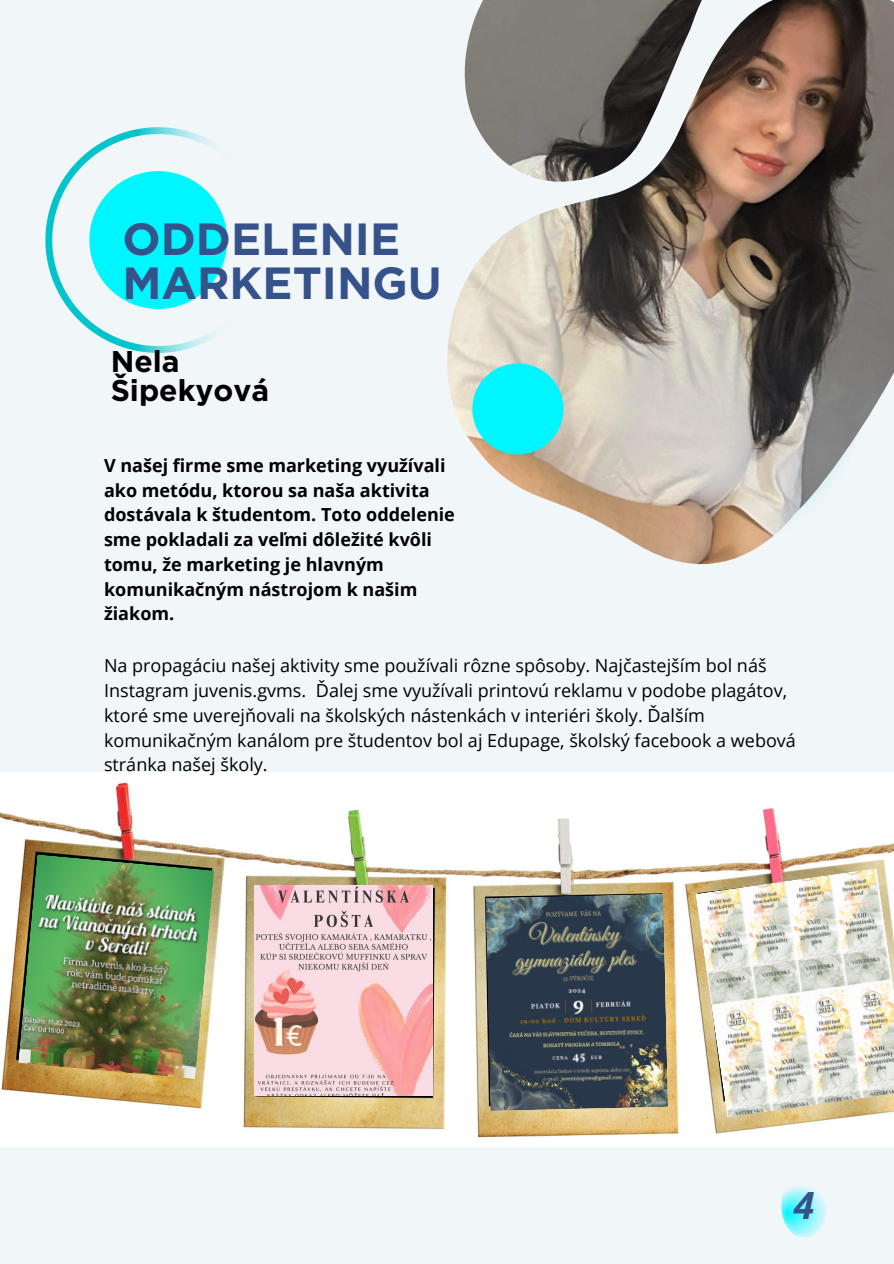
<style>
.page{position:relative;width:894px;height:1264px;background:#fff}
.page>*{position:absolute;margin:0;border:0;box-sizing:border-box;transform-origin:0 0}
.t1{font:700 45px/43.8px "Gotham";color:#36528b}
.t2{font:italic 700 37.5px "Open Sans";color:#36528b}
.t3{font:700 30px/29.2px "Gotham";color:#000}
.t4{font:18px/24.8px "Open Sans";color:#000}
.t5{font:700 18px/24.8px "Open Sans";color:#000}
</style>
<div class="page">
<div style="left:0;top:0;width:893px;height:1263px;background:#f1f6f9"></div>
<svg style="left:45px;top:127px;width:169px;height:226px"></svg>
<svg style="left:89px;top:171px;width:138px;height:137px"></svg>
<img style="left:447px;top:0;width:446px;height:564px">
<svg style="left:472px;top:363px;width:91px;height:91px;background:#2debee"></svg>
<img style="left:0;top:772px;width:893px;height:374px">
<img style="left:18px;top:854px;width:196px;height:225px">
<img style="left:255px;top:885px;width:177px;height:210px">
<img style="left:485px;top:893px;width:183px;height:217px">
<img style="left:695px;top:868px;width:198px;height:249px">
<svg style="left:781px;top:1186px;width:46px;height:51px"></svg>
<p class="t1" style="left:122px;top:217px;width:321px">ODDELENIE<br>MARKETINGU</p>
<p class="t3" style="left:111px;top:346px;width:160px">Nela<br>Šipekyová</p>
<p class="t5" style="left:104px;top:452px;width:352px">V našej firme sme marketing využívali ako metódu, ktorou sa naša aktivita dostávala k študentom. Toto oddelenie sme pokladali za veľmi dôležité kvôli tomu, že marketing je hlavným komunikačným nástrojom k našim žiakom.</p>
<h1 class="t4" style="left:104px;top:653px;width:664px">Na propagáciu našej aktivity sme používali rôzne spôsoby. Najčastejším bol náš</h1>
<h2 class="t4" style="left:104px;top:677px;width:693px">Instagram juvenis.gvms. Ďalej sme využívali printovú reklamu v podobe plagátov, ktoré sme uverejňovali na školských nástenkách v interiéri školy. Ďalším komunikačným kanálom pre študentov bol aj Edupage, školský facebook a webová stránka našej školy.</h2>
<h3 class="t2" style="left:793px;top:1178px;width:22px">4</h3>
</div>
